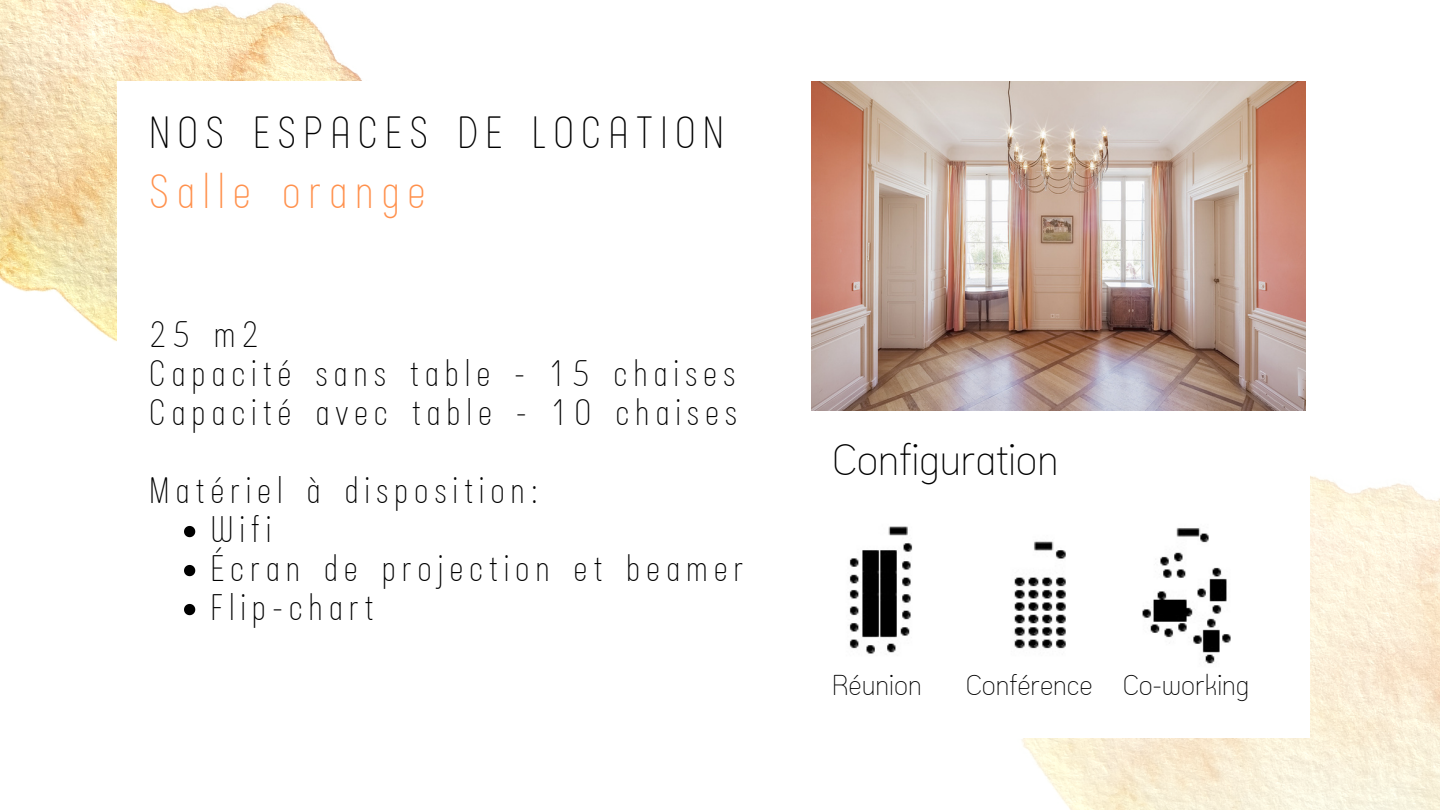
<style>
.page{position:relative;width:1440px;height:810px;background:#fff}
.page>*{position:absolute;margin:0;border:0;box-sizing:border-box;transform-origin:0 0}
.t1{font:300 47px "Arch TH Cond";letter-spacing:.18em;color:#ff914d}
.t2{font:300 44px "Arch TH Cond";letter-spacing:.18em;color:#000}
.t3{font:300 43px "Arch TH";color:#010101}
.t4{font:300 36px/39px "Arch TH Cond";letter-spacing:.18em;color:#000}
.t5{font:300 28px "Arch TH";color:#000}
</style>
<div class="page">
<img style="left:0;top:0;width:362px;height:342px">
<img style="left:1021px;top:476px;width:419px;height:334px">
<div style="left:118px;top:81px;width:1191px;height:657px;background:#fff"></div>
<svg style="left:184px;top:526px;width:11px;height:11px"></svg>
<svg style="left:184px;top:565px;width:11px;height:11px"></svg>
<svg style="left:184px;top:604px;width:11px;height:11px"></svg>
<img style="left:849px;top:526px;width:382px;height:138px">
<img style="left:811px;top:81px;width:495px;height:329px">
<p class="t2" style="left:150px;top:107px;width:576px">NOS ESPACES DE LOCATION</p>
<h1 class="t1" style="left:150px;top:164px;width:277px">Salle orange</h1>
<p class="t4" style="left:150px;top:319px;width:589px">25 m2<br>Capacité sans table - 15 chaises<br>Capacité avec table - 10 chaises</p>
<p class="t4" style="left:150px;top:475px;width:390px">Matériel à disposition:</p>
<p class="t4" style="left:211px;top:514px;width:534px">Wifi<br>Écran de projection et beamer<br>Flip-chart</p>
<p class="t3" style="left:832px;top:436px;width:228px">Configuration</p>
<p class="t5" style="left:832px;top:669px;width:91px">Réunion</p>
<p class="t5" style="left:966px;top:669px;width:285px">Conférence Co-working</p>
</div>
